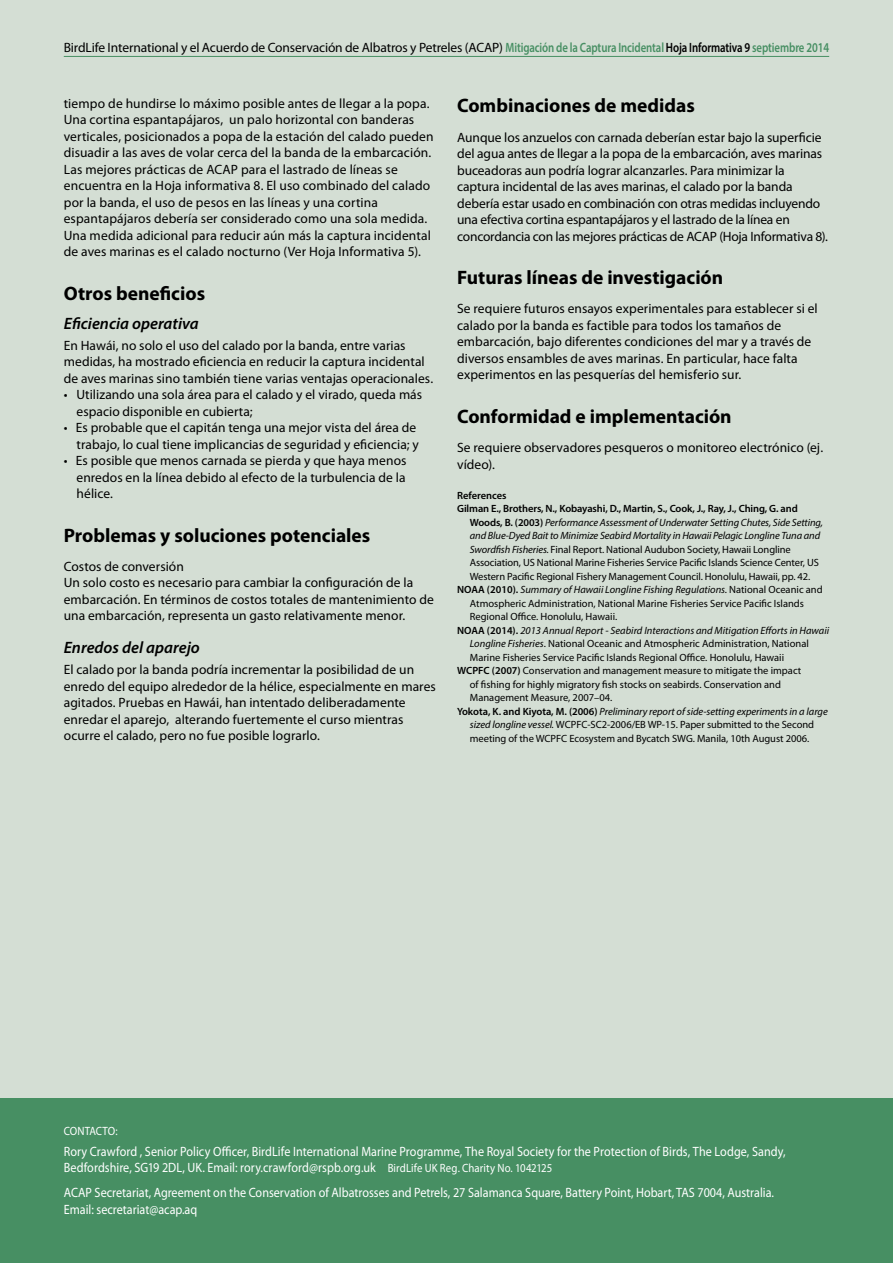
<style>
.page{position:relative;width:893px;height:1263px;background:#fff}
.page>*{position:absolute;margin:0;border:0;box-sizing:border-box;transform-origin:0 0}
.t1{font:700 19.5px "Myriad Pro";color:#000}
.t2{font:italic 600 16.5px "Myriad Pro";color:#000}
.t3{font:13.5px/16.5px "Myriad Pro";letter-spacing:.005em;color:#000}
.t4{font:13.5px/16.5px "Myriad Pro";color:#fff;scale:.9 1}
.t5{font:12px "Myriad Pro";letter-spacing:-.01em;color:#fff;scale:.9 1}
.t6{font:10.5px "Myriad Pro";letter-spacing:-.005em;color:#000}
.t7{font:italic 10.5px "Myriad Pro";letter-spacing:-.005em;color:#000}
.t8{font:600 10.5px "Myriad Pro";letter-spacing:-.01em;color:#000}
.s1{font-weight:600;color:#478f63}
.s2{font-weight:600}
.s3{font-weight:600;font-style:normal}
.s4{font-style:italic}
.s5{font-style:normal}
.s6{font-size:12px}
</style>
<div class="page">
<div style="left:0;top:0;width:893px;height:1167px;background:#d4ded4"></div>
<hr style="left:64px;top:56px;width:765px;height:1px;background:#478f63">
<div style="left:0;top:1098px;width:893px;height:165px;background:#478f63"></div>
<p class="t3" style="left:64px;top:39px;width:767px">BirdLife International y el Acuerdo de Conservación de Albatros y Petreles (ACAP) <span class="s1">Mitigación de la Captura Incidental</span> <span class="s2">Hoja Informativa 9</span> <span class="s1">septiembre 2014</span></p>
<p class="t3" style="left:64px;top:95px;width:371px">tiempo de hundirse lo máximo posible antes de llegar a la popa.<br>Una cortina espantapájaros, un palo horizontal con banderas verticales, posicionados a popa de la estación del calado pueden disuadir a las aves de volar cerca del la banda de la embarcación.<br>Las mejores prácticas de ACAP para el lastrado de líneas se encuentra en la Hoja informativa 8. El uso combinado del calado por la banda, el uso de pesos en las líneas y una cortina espantapájaros debería ser considerado como una sola medida.<br>Una medida adicional para reducir aún más la captura incidental de aves marinas es el calado nocturno (Ver Hoja Informativa 5).</p>
<h1 class="t1" style="left:64px;top:280px;width:143px">Otros beneficios</h1>
<p class="t2" style="left:64px;top:313px;width:136px">Eficiencia operativa</p>
<p class="t3" style="left:64px;top:337px;width:371px">En Hawái, no solo el uso del calado por la banda, entre varias medidas, ha mostrado eficiencia en reducir la captura incidental de aves marinas sino también tiene varias ventajas operacionales.</p>
<p class="t3" style="left:77px;top:386px;width:347px;text-indent:-13px">• Utilizando una sola área para el calado y el virado, queda más espacio disponible en cubierta;</p>
<p class="t3" style="left:64px;top:419px;width:356px;text-align:right">• Es probable que el capitán tenga una mejor vista del área de trabajo, lo cual tiene implicancias de seguridad y eficiencia; y</p>
<p class="t3" style="left:77px;top:452px;width:331px;text-align:justify;text-indent:-13px">• Es posible que menos carnada se pierda y que haya menos enredos en la línea debido al efecto de la turbulencia de la hélice.</p>
<h1 class="t1" style="left:64px;top:522px;width:308px">Problemas y soluciones potenciales</h1>
<p class="t3" style="left:64px;top:558px;width:372px">Costos de conversión<br>Un solo costo es necesario para cambiar la configuración de la embarcación. En términos de costos totales de mantenimiento de una embarcación, representa un gasto relativamente menor.</p>
<p class="t2" style="left:64px;top:637px;width:138px">Enredos del aparejo</p>
<p class="t3" style="left:64px;top:661px;width:374px">El calado por la banda podría incrementar la posibilidad de un enredo del equipo alrededor de la hélice, especialmente en mares agitados. Pruebas en Hawái, han intentado deliberadamente enredar el aparejo, alterando fuertemente el curso mientras ocurre el calado, pero no fue posible lograrlo.</p>
<h1 class="t1" style="left:457px;top:93px;width:239px">Combinaciones de medidas</h1>
<p class="t3" style="left:457px;top:129px;width:372px">Aunque los anzuelos con carnada deberían estar bajo la superficie del agua antes de llegar a la popa de la embarcación, aves marinas buceadoras aun podría lograr alcanzarles. Para minimizar la captura incidental de las aves marinas, el calado por la banda debería estar usado en combinación con otras medidas incluyendo una efectiva cortina espantapájaros y el lastrado de la línea en concordancia con las mejores prácticas de ACAP (Hoja Informativa 8).</p>
<h1 class="t1" style="left:457px;top:265px;width:268px">Futuras líneas de investigación</h1>
<p class="t3" style="left:457px;top:300px;width:362px">Se requiere futuros ensayos experimentales para establecer si el calado por la banda es factible para todos los tamaños de embarcación, bajo diferentes condiciones del mar y a través de diversos ensambles de aves marinas. En particular, hace falta experimentos en las pesquerías del hemisferio sur.</p>
<h1 class="t1" style="left:457px;top:404px;width:276px">Conformidad e implementación</h1>
<p class="t3" style="left:457px;top:439px;width:367px">Se requiere observadores pesqueros o monitoreo electrónico (ej. vídeo).</p>
<p class="t8" style="left:457px;top:488px;width:51px">References</p>
<p class="t8" style="left:457px;top:502px;width:342px">Gilman E., Brothers, N., Kobayashi, D., Martin, S., Cook, J., Ray, J., Ching, G. and</p>
<p class="t7" style="left:470px;top:516px;width:355px"><span class="s3">Woods, B. (2003)</span> Performance Assessment of Underwater Setting Chutes, Side Setting,</p>
<p class="t7" style="left:470px;top:529px;width:352px">and Blue-Dyed Bait to Minimize Seabird Mortality in Hawaii Pelagic Longline Tuna and</p>
<p class="t6" style="left:470px;top:543px;width:322px"><span class="s4">Swordfish Fisheries.</span> Final Report. National Audubon Society, Hawaii Longline</p>
<p class="t6" style="left:470px;top:556px;width:350px">Association, US National Marine Fisheries Service Pacific Islands Science Center, US</p>
<p class="t6" style="left:470px;top:570px;width:342px">Western Pacific Regional Fishery Management Council. Honolulu, Hawaii, pp. 42.</p>
<p class="t7" style="left:457px;top:583px;width:367px"><span class="s3">NOAA (2010).</span> Summary of Hawaii Longline Fishing Regulations. <span class="s5">National Oceanic and</span></p>
<p class="t6" style="left:470px;top:597px;width:336px">Atmospheric Administration, National Marine Fisheries Service Pacific Islands</p>
<p class="t6" style="left:470px;top:610px;width:149px">Regional Office. Honolulu, Hawaii.</p>
<p class="t7" style="left:457px;top:624px;width:374px"><span class="s3">NOAA (2014).</span> 2013 Annual Report - Seabird Interactions and Mitigation Efforts in Hawaii</p>
<p class="t6" style="left:470px;top:637px;width:340px"><span class="s4">Longline Fisheries</span>. National Oceanic and Atmospheric Administration, National</p>
<p class="t6" style="left:470px;top:651px;width:316px">Marine Fisheries Service Pacific Islands Regional Office. Honolulu, Hawaii</p>
<p class="t6" style="left:457px;top:664px;width:346px"><span class="s2">WCPFC (2007)</span> Conservation and management measure to mitigate the impact</p>
<p class="t6" style="left:470px;top:678px;width:313px">of fishing for highly migratory fish stocks on seabirds. Conservation and</p>
<p class="t6" style="left:470px;top:691px;width:144px">Management Measure, 2007–04.</p>
<p class="t7" style="left:457px;top:705px;width:372px"><span class="s3">Yokota, K. and Kiyota, M. (2006)</span> Preliminary report of side-setting experiments in a large</p>
<p class="t6" style="left:470px;top:718px;width:346px"><span class="s4">sized longline vessel.</span> WCPFC-SC2-2006/EB WP-15. Paper submitted to the Second</p>
<p class="t6" style="left:470px;top:732px;width:341px">meeting of the WCPFC Ecosystem and Bycatch SWG. Manila, 10th August 2006.</p>
<p class="t5" style="left:64px;top:1123px;width:61px">CONTACTO:</p>
<p class="t4" style="left:64px;top:1143px;width:803px">Rory Crawford , Senior Policy Officer, BirdLife International Marine Programme, The Royal Society for the Protection of Birds, The Lodge, Sandy,<br>Bedfordshire, SG19 2DL, UK. Email: rory.crawford@rspb.org.uk <span class="s6">BirdLife UK Reg. Charity No. 1042125</span></p>
<p class="t4" style="left:64px;top:1184px;width:791px">ACAP Secretariat, Agreement on the Conservation of Albatrosses and Petrels, 27 Salamanca Square, Battery Point, Hobart, TAS 7004, Australia.<br>Email: secretariat@acap.aq</p>
</div>
